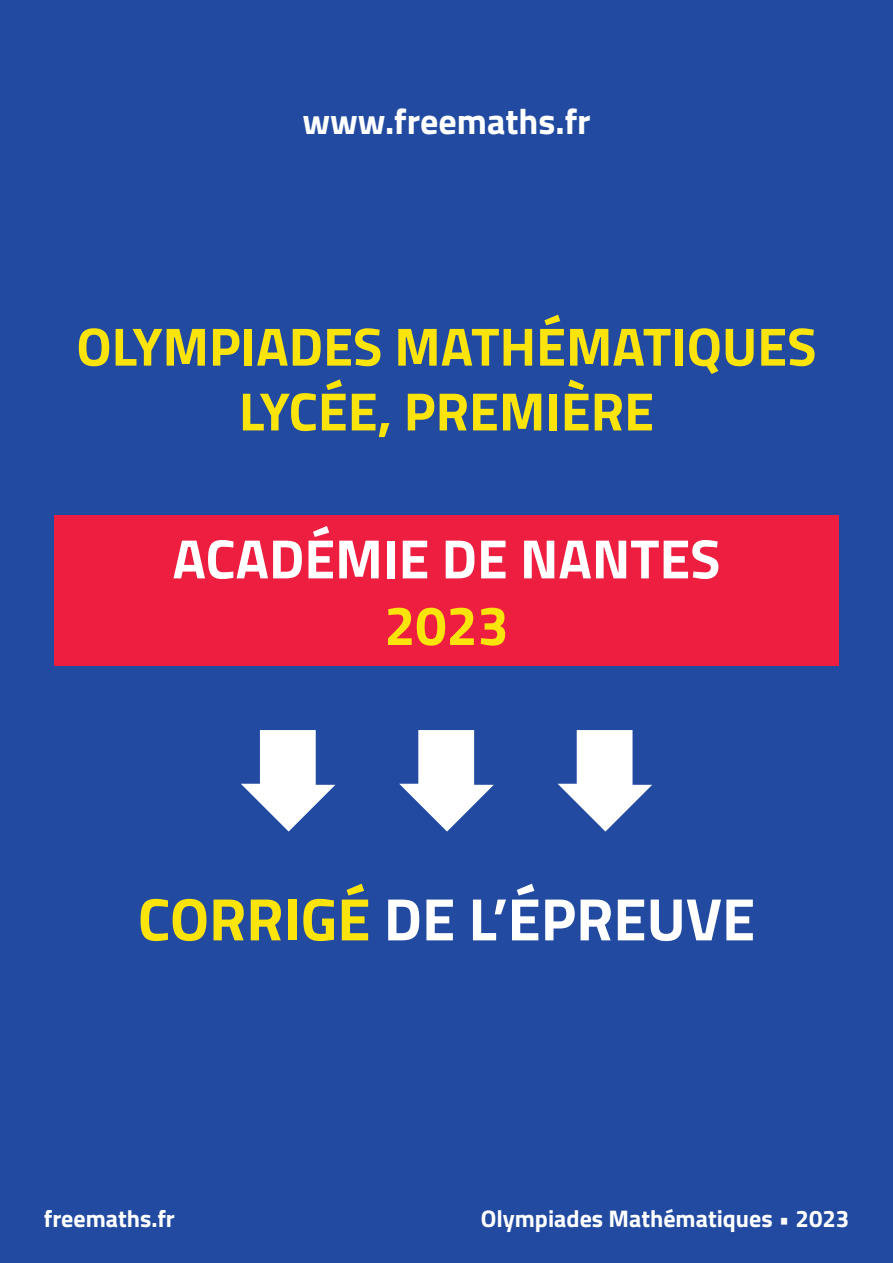
<style>
.page{position:relative;width:893px;height:1263px;background:#214aa0}
.page>*{position:absolute;margin:0;border:0;box-sizing:border-box;transform-origin:0 0}
.t1{font:700 60px "Titillium";color:#fff}
.t2{font:700 55.5px/66.6px "Titillium";color:#fff;text-align:center}
.t3{font:700 54px/64.8px "Titillium";color:#fbe30c;text-align:center}
.t4{font:700 36px "Titillium";color:#fff}
.t5{font:700 24px "Titillium";color:#fff}
.s1{color:#fbe30c}
</style>
<div class="page">
<svg style="left:241px;top:730px;width:94px;height:101px"></svg>
<svg style="left:399px;top:730px;width:95px;height:101px"></svg>
<svg style="left:558px;top:730px;width:94px;height:101px"></svg>
<div style="left:54px;top:515px;width:785px;height:151px;background:#ed1e40"></div>
<h3 class="t4" style="left:302px;top:94px;width:290px">www.freemaths.fr</h3>
<h3 class="t3" style="left:76px;top:312px;width:742px">OLYMPIADES MATHÉMATIQUES<br>LYCÉE, PREMIÈRE</h3>
<p class="t2" style="left:173px;top:523px;width:549px">ACADÉMIE DE NANTES<br><span class="s1">2023</span></p>
<h1 class="t1" style="left:138px;top:873px;width:619px"><span class="s1">CORRIGÉ</span> DE L’ÉPREUVE</h1>
<p class="t5" style="left:44px;top:1200px;width:133px">freemaths.fr</p>
<p class="t5" style="left:481px;top:1200px;width:370px">Olympiades Mathématiques • 2023</p>
</div>
